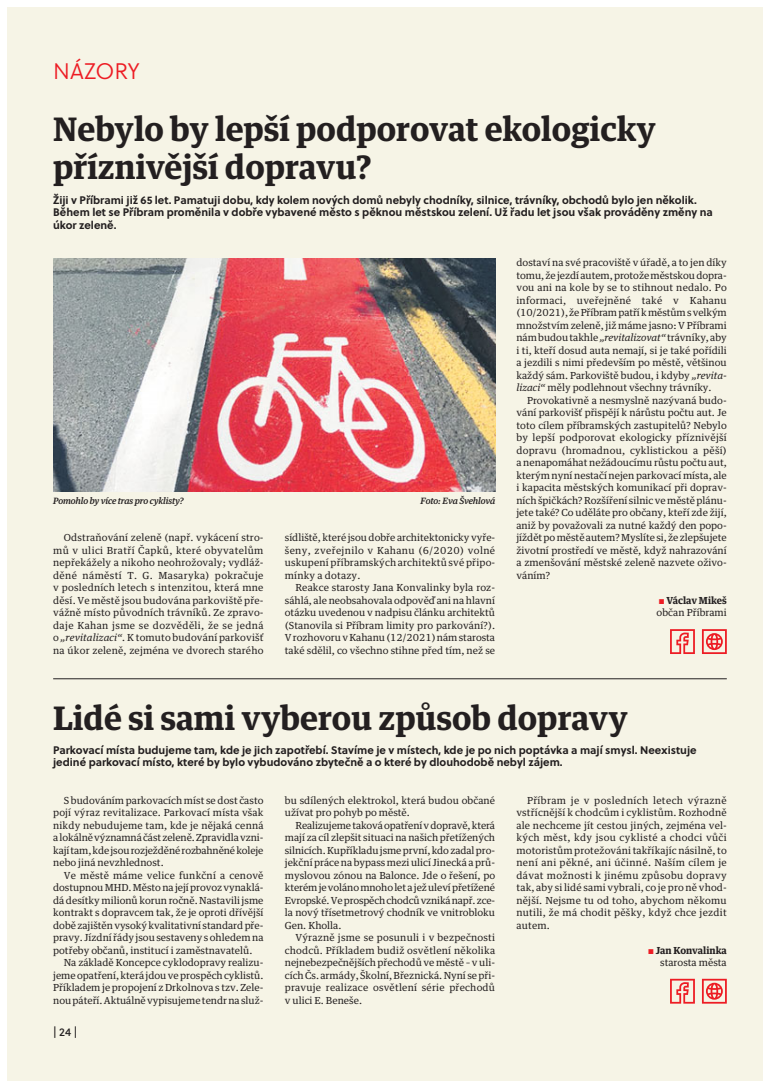
<style>
.page{position:relative;width:780px;height:1088px;background:#fff}
.page>*{position:absolute;margin:0;border:0;box-sizing:border-box;transform-origin:0 0}
.t1{font:700 32.5px/37.5px "Guardian Text Egyp";color:#231f20}
.t2{font:22.5px "Soleil Lt";color:#ed1c24}
.t3{font:11.25px "Soleil Bk";color:#231f20}
.t4{font:700 11px/12.5px "Soleil";color:#231f20}
.t5{font:9.75px/12.5px "Guardian Text Egyp";color:#231f20;text-align:justify}
.t6{font:700 9.75px/12.5px "Guardian Text Egyp";color:#231f20;text-align:right}
.t7{font:italic 500 8.75px "Guardian Text Egyp";letter-spacing:-.015em;color:#231f20}
.s1{font-style:italic}
.s2{font-family:"Soleil Bk";font-size:9.62px;color:#ed1c24}
.s3{font-weight:700}
.s4{font-family:"Soleil Bk";font-weight:400;font-size:9.62px;color:#ed1c24}
.s5{font-weight:400}
</style>
<div class="page">
<div style="left:7px;top:7px;width:755px;height:1074px;background:#f6f4e6"></div>
<svg style="left:670px;top:629px;width:24px;height:25px"></svg>
<svg style="left:702px;top:629px;width:24px;height:25px"></svg>
<svg style="left:670px;top:979px;width:24px;height:24px"></svg>
<svg style="left:702px;top:979px;width:24px;height:24px"></svg>
<hr style="left:53px;top:678px;width:673px;height:1px;background:#231f20">
<img style="left:53px;top:259px;width:442px;height:232px">
<h2 class="t2" style="left:53px;top:58px;width:88px">NÁZORY</h2>
<h1 class="t1" style="left:53px;top:113px;width:604px">Nebylo by lepší podporovat ekologicky příznivější dopravu?</h1>
<p class="t4" style="left:53px;top:194px;width:661px">Žiji v Příbrami již 65 let. Pamatuji dobu, kdy kolem nových domů nebyly chodníky, silnice, trávníky, obchodů bylo jen několik.<br>Během let se Příbram proměnila v dobře vybavené město s pěknou městskou zelení. Už řadu let jsou však prováděny změny na úkor zeleně.</p>
<p class="t7" style="left:53px;top:497px;width:132px">Pomohlo by více tras pro cyklisty?</p>
<p class="t7" style="left:420px;top:497px;width:76px">Foto: Eva Švehlová</p>
<p class="t5" style="left:53px;top:532px;width:212px;text-indent:11px">Odstraňování zeleně (např. vykácení stro&shy;mů v ulici Bratří Čapků, které obyvatelům nepřekážely a nikoho neohrožovaly; vydláž&shy;děné náměstí T. G. Masaryka) pokračuje v posledních letech s intenzitou, která mne děsí. Ve městě jsou budována parkoviště pře&shy;vážně místo původních trávníků. Ze zpravo&shy;daje Kahan jsme se dozvěděli, že se jedná o <span class="s1">„revitalizaci“.</span> K tomuto budování parkovišť na úkor zeleně, zejména ve dvorech starého</p>
<p class="t5" style="left:285px;top:532px;width:212px">sídliště, které jsou dobře architektonicky vyře&shy;šeny, zveřejnilo v Kahanu (6/2020) volné uskupení příbramských architektů své připo&shy;mínky a dotazy.</p>
<p class="t5" style="left:285px;top:582px;width:212px;text-indent:11px">Reakce starosty Jana Konvalinky byla roz&shy;sáhlá, ale neobsahovala odpověď ani na hlavní otázku uvedenou v nadpisu článku architektů (Stanovila si Příbram limity pro parkování?).<br>V rozhovoru v Kahanu (12/2021) nám starosta také sdělil, co všechno stihne před tím, než se</p>
<p class="t5" style="left:516px;top:257px;width:212px">dostaví na své pracoviště v úřadě, a to jen díky tomu, že jezdí autem, protože městskou dopra&shy;vou ani na kole by se to stihnout nedalo. Po informaci, uveřejněné také v Kahanu (10/2021), že Příbram patří k městům s velkým množstvím zeleně, již máme jasno: V Příbrami nám budou takhle <span class="s1">„revitalizovat“</span> trávníky, aby i ti, kteří dosud auta nemají, si je také pořídili a jezdili s nimi především po městě, většinou každý sám. Parkoviště budou, i kdyby <span class="s1">„revita&shy;lizaci“</span> měly podlehnout všechny trávníky.</p>
<p class="t5" style="left:516px;top:395px;width:212px;text-indent:11px">Provokativně a nesmyslně nazývaná budo&shy;vání parkovišť přispějí k nárůstu počtu aut. Je toto cílem příbramských zastupitelů? Nebylo by lepší podporovat ekologicky příznivější dopravu (hromadnou, cyklistickou a pěší) a nenapomáhat nežádoucímu růstu počtu aut, kterým nyní nestačí nejen parkovací místa, ale i kapacita městských komunikací při doprav&shy;ních špičkách? Rozšíření silnic ve městě plánu&shy;jete také? Co uděláte pro občany, kteří zde žijí, aniž by považovali za nutné každý den popo&shy;jíždět po městě autem? Myslíte si, že zlepšujete životní prostředí ve městě, když nahrazování a zmenšování městské zeleně nazvete oživo&shy;váním?</p>
<p class="t5" style="left:656px;top:595px;width:72px"><span class="s2">S</span> <span class="s3">Václav Mikeš </span>občan Příbrami</p>
<h1 class="t1" style="left:53px;top:701px;width:576px">Lidé si sami vyberou způsob dopravy</h1>
<p class="t4" style="left:53px;top:744px;width:645px">Parkovací místa budujeme tam, kde je jich zapotřebí. Stavíme je v místech, kde je po nich poptávka a mají smysl. Neexistuje jediné parkovací místo, které by bylo vybudováno zbytečně a o které by dlouhodobě nebyl zájem.</p>
<p class="t5" style="left:53px;top:795px;width:212px;text-indent:11px">S budováním parkovacích míst se dost často pojí výraz revitalizace. Parkovací místa však nikdy nebudujeme tam, kde je nějaká cenná a lokálně významná část zeleně. Zpravidla vzni&shy;kají tam, kde jsou rozježděné rozbahněné koleje nebo jiná nevzhlednost.</p>
<p class="t5" style="left:53px;top:870px;width:212px;text-indent:11px">Ve městě máme velice funkční a cenově dostupnou MHD. Město na její provoz vynaklá&shy;dá desítky milionů korun ročně. Nastavili jsme kontrakt s dopravcem tak, že je oproti dřívější době zajištěn vysoký kvalitativní standard pře&shy;pravy. Jízdní řády jsou sestaveny s ohledem na potřeby občanů, institucí i zaměstnavatelů.</p>
<p class="t5" style="left:53px;top:957px;width:212px;text-indent:11px">Na základě Koncepce cyklodopravy realizu&shy;jeme opatření, která jdou ve prospěch cyklistů.<br>Příkladem je propojení z Drkolnova s tzv. Zele&shy;nou páteří. Aktuálně vypisujeme tendr na služ-</p>
<p class="t3" style="left:53px;top:1026px;width:26px">| 24 |</p>
<p class="t5" style="left:285px;top:795px;width:212px">bu sdílených elektrokol, která budou občané užívat pro pohyb po městě.</p>
<p class="t5" style="left:285px;top:820px;width:212px;text-indent:11px">Realizujeme taková opatření v dopravě, která mají za cíl zlepšit situaci na našich přetížených silnicích. Kupříkladu jsme první, kdo zadal pro&shy;jekční práce na bypass mezi ulicí Jinecká a prů&shy;myslovou zónou na Balonce. Jde o řešení, po kterém je voláno mnoho let a jež uleví přetížené Evropské. Ve prospěch chodců vzniká např. zce&shy;la nový třísetmetrový chodník ve vnitrobloku Gen. Kholla.</p>
<p class="t5" style="left:285px;top:932px;width:212px;text-indent:11px">Výrazně jsme se posunuli i v bezpečnosti chodců. Příkladem budiž osvětlení několika nejnebezpečnějších přechodů ve městě – v uli&shy;cích Čs. armády, Školní, Březnická. Nyní se při&shy;pravuje realizace osvětlení série přechodů v ulici E. Beneše.</p>
<p class="t5" style="left:516px;top:795px;width:212px;text-indent:11px">Příbram je v posledních letech výrazně vstřícnější k chodcům i cyklistům. Rozhodně ale nechceme jít cestou jiných, zejména vel&shy;kých měst, kdy jsou cyklisté a chodci vůči motoristům protežováni takříkajíc násilně, to není ani pěkné, ani účinné. Naším cílem je dávat možnosti k jinému způsobu dopravy tak, aby si lidé sami vybrali, co je pro ně vhod&shy;nější. Nejsme tu od toho, abychom někomu nutili, že má chodit pěšky, když chce jezdit autem.</p>
<p class="t6" style="left:648px;top:944px;width:80px"><span class="s4">S</span> Jan Konvalinka <span class="s5">starosta města</span></p>
</div>
